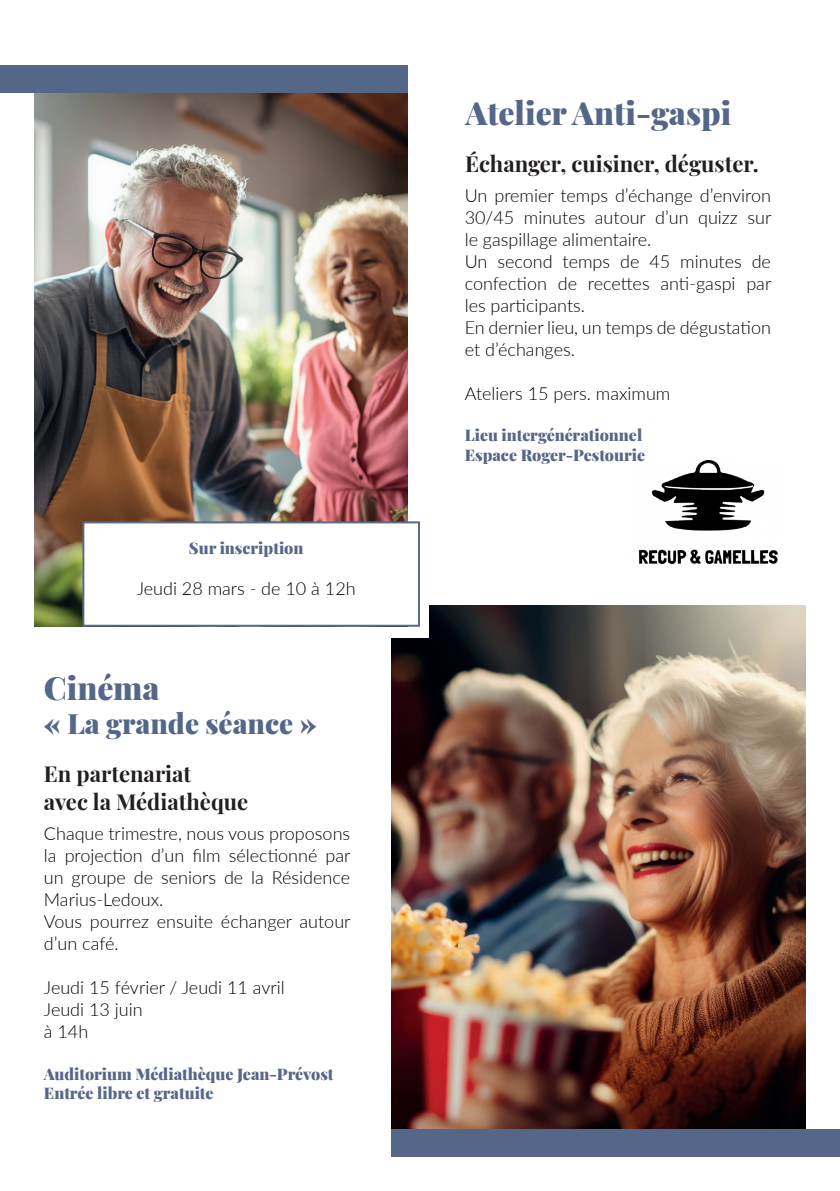
<style>
.page{position:relative;width:840px;height:1191px;background:#fff}
.page>*{position:absolute;margin:0;border:0;box-sizing:border-box;transform-origin:0 0}
.t1{font:900 32px "Playfair Display";color:#556789}
.t2{font:900 28px "Playfair Display";color:#556789}
.t3{font:700 22px/28px "Playfair Display";color:#231f20}
.t4{font:300 18px/22px "Lato";color:#000}
.t5{font:900 16px/19.2px "Playfair Display";color:#556789}
</style>
<div class="page">
<img style="left:638px;top:460px;width:140px;height:105px">
<img style="left:391px;top:605px;width:414px;height:524px">
<div style="left:101px;top:365px;width:328px;height:273px;background:#fff"></div>
<img style="left:34px;top:93px;width:374px;height:534px">
<div style="left:391px;top:1129px;width:448px;height:28px;background:#556789"></div>
<div style="left:0;top:65px;width:408px;height:28px;background:#556789"></div>
<div style="left:82px;top:521px;width:338px;height:106px;background:#fff;border:2px solid #5a6987"></div>
<p class="t5" style="left:189px;top:536px;width:116px">Sur inscription</p>
<p class="t4" style="left:137px;top:577px;width:220px">Jeudi 28 mars - de 10 à 12h</p>
<h1 class="t1" style="left:44px;top:663px;width:117px">Cinéma</h1>
<h2 class="t2" style="left:44px;top:701px;width:274px">« La grande séance »</h2>
<p class="t3" style="left:44px;top:758px;width:206px">En partenariat<br>avec la Médiathèque</p>
<p class="t4" style="left:44px;top:822px;width:308px">Chaque trimestre, nous vous proposons la projection d’un film sélectionné par un groupe de seniors de la Résidence<br>Marius-Ledoux.<br>Vous pourrez ensuite échanger autour d’un café.</p>
<p class="t4" style="left:44px;top:976px;width:242px">Jeudi 15 février / Jeudi 11 avril<br>Jeudi 13 juin<br>à 14h</p>
<p class="t5" style="left:44px;top:1062px;width:291px">Auditorium Médiathèque Jean-Prévost<br>Entrée libre et gratuite</p>
<h1 class="t1" style="left:465px;top:88px;width:267px">Atelier Anti-gaspi</h1>
<p class="t3" style="left:465px;top:148px;width:295px">Échanger, cuisiner, déguster.</p>
<p class="t4" style="left:464px;top:184px;width:308px">Un premier temps d’échange d’environ<br>30/45 minutes autour d’un quizz sur le gaspillage alimentaire.<br>Un second temps de 45 minutes de confection de recettes anti-gaspi par les participants.<br>En dernier lieu, un temps de dégustation et d’échanges.</p>
<p class="t4" style="left:464px;top:382px;width:207px">Ateliers 15 pers. maximum</p>
<p class="t5" style="left:464px;top:424px;width:182px">Lieu intergénérationnel<br>Espace Roger-Pestourie</p>
</div>
